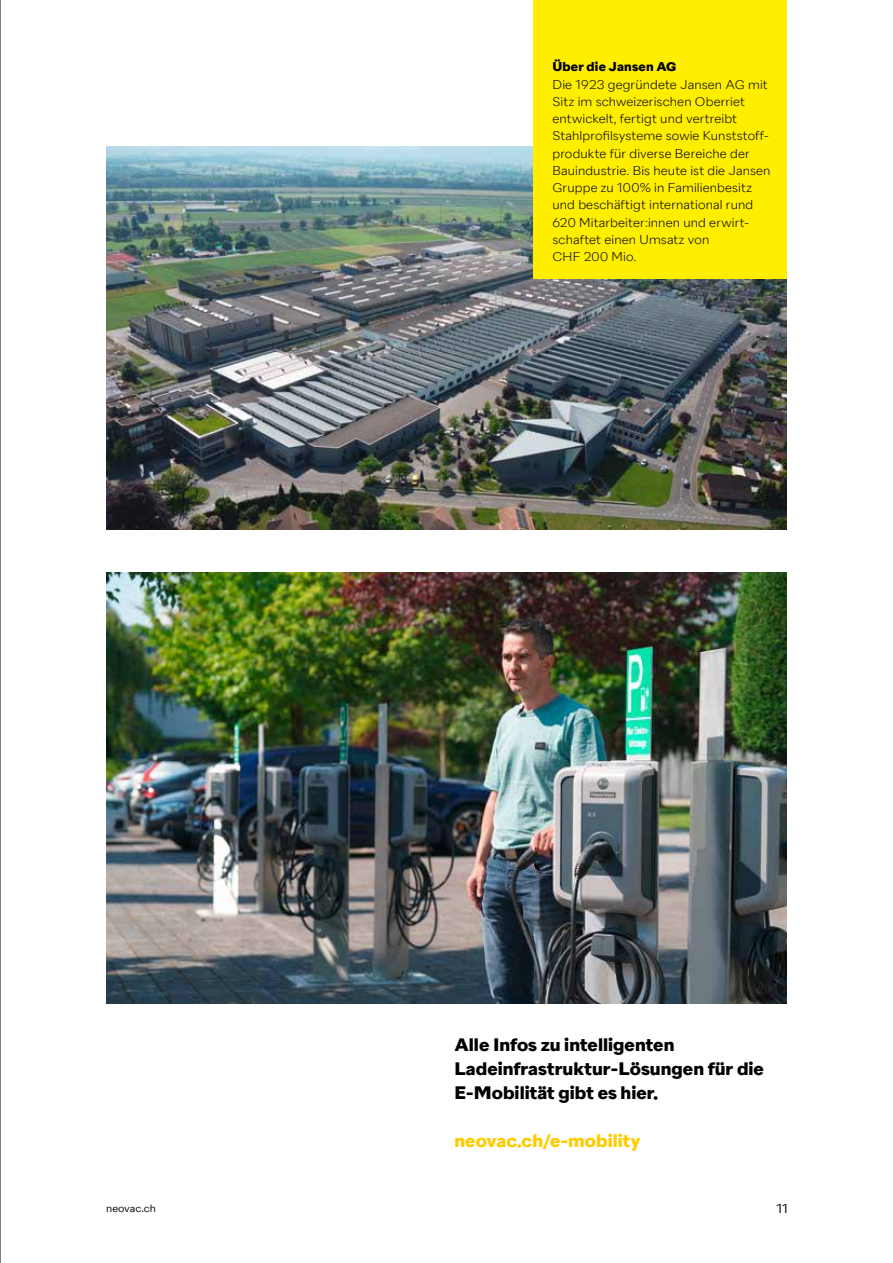
<style>
.page{position:relative;width:893px;height:1263px;background:#fff}
.page>*{position:absolute;margin:0;border:0;box-sizing:border-box;transform-origin:0 0}
.t1{font:700 18px/24px "Neo Vac Sans";color:#000}
.t2{font:700 18px "Neo Vac Sans";color:#fc0}
.t3{font:300 12.75px/17.2px "Neo Vac Sans";letter-spacing:.01em;color:#000}
.t4{font:700 12.75px "Neo Vac Sans";letter-spacing:.015em;color:#000}
.t5{font:12.75px "Neo Vac Sans";color:#000}
.t6{font:10.5px "Neo Vac Sans";color:#000}
</style>
<div class="page">
<img style="left:106px;top:146px;width:681px;height:383px">
<div style="left:533px;top:0;width:254px;height:278px;background:#fe0"></div>
<img style="left:106px;top:572px;width:681px;height:431px">
<hr style="left:0;top:0;width:1px;height:1263px;background:#000">
<p class="t4" style="left:552px;top:59px;width:125px">Über die Jansen AG</p>
<p class="t3" style="left:552px;top:75px;width:220px">Die 1923 gegründete Jansen AG mit<br>Sitz im schweizerischen Oberriet entwickelt, fertigt und vertreibt<br>Stahlprofilsysteme sowie Kunststoff&shy;produkte für diverse Bereiche der<br>Bauindustrie. Bis heute ist die Jansen<br>Gruppe zu 100% in Familienbesitz und beschäftigt international rund<br>620 Mitarbeiter:innen und erwirt&shy;schaftet einen Umsatz von<br>CHF 200 Mio.</p>
<h1 class="t1" style="left:454px;top:1034px;width:311px">Alle Infos zu intelligenten<br>Ladeinfrastruktur-Lösungen für die<br>E-Mobilität gibt es hier.</h1>
<h1 class="t2" style="left:454px;top:1130px;width:188px">neovac.ch/e-mobility</h1>
<p class="t6" style="left:106px;top:1202px;width:51px">neovac.ch</p>
<p class="t5" style="left:777px;top:1201px;width:13px">11</p>
</div>
